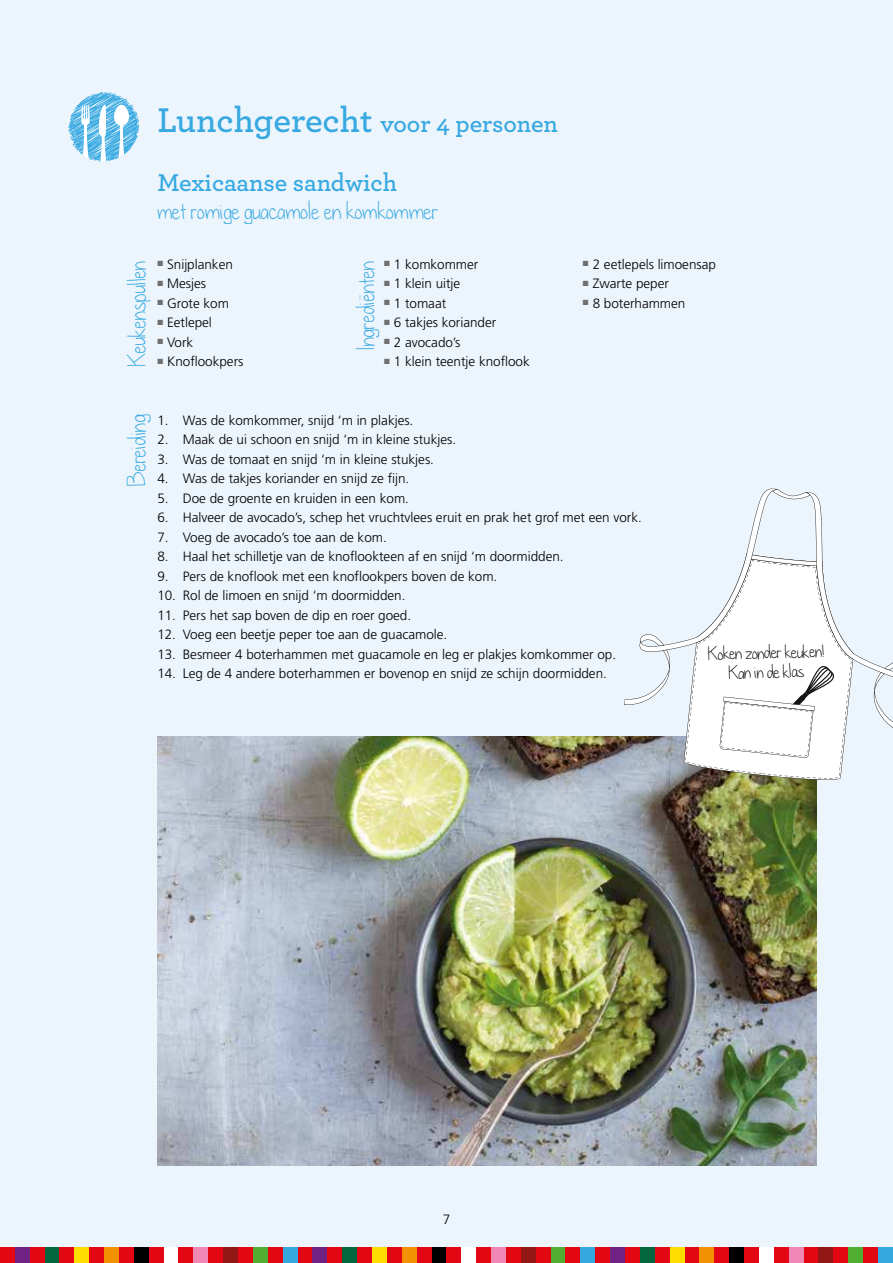
<style>
.page{position:relative;width:893px;height:1263px;background:#ecf4fc}
.page>*{position:absolute;margin:0;border:0;box-sizing:border-box;transform-origin:0 0}
.t1{font:600 25.5px "Archer";color:#36a9e1}
.t2{font:24px "dandelioninthespring";letter-spacing:.01em;color:#36a9e1}
.t3{font:18px/19.5px "dandelioninthespring";color:#000;text-align:center}
.t4{font:300 13.5px "Frutiger";color:#000}
.s1{font-size:36px}
</style>
<div class="page">
<div style="left:0;top:1248px;width:15px;height:15px;background:#e30613"></div>
<div style="left:15px;top:1248px;width:15px;height:15px;background:#702283"></div>
<div style="left:30px;top:1248px;width:15px;height:15px;background:#e30613"></div>
<div style="left:45px;top:1248px;width:14px;height:15px;background:#04663f"></div>
<div style="left:59px;top:1248px;width:15px;height:15px;background:#e30613"></div>
<div style="left:74px;top:1248px;width:15px;height:15px;background:#fd0"></div>
<div style="left:89px;top:1248px;width:15px;height:15px;background:#e30613"></div>
<div style="left:104px;top:1248px;width:15px;height:15px;background:#f39200"></div>
<div style="left:119px;top:1248px;width:15px;height:15px;background:#e30613"></div>
<div style="left:134px;top:1248px;width:15px;height:15px;background:#000"></div>
<div style="left:149px;top:1248px;width:15px;height:15px;background:#e30613"></div>
<div style="left:164px;top:1248px;width:15px;height:15px;background:#fff"></div>
<div style="left:179px;top:1248px;width:14px;height:15px;background:#e30613"></div>
<div style="left:193px;top:1248px;width:15px;height:15px;background:#f088b6"></div>
<div style="left:208px;top:1248px;width:15px;height:15px;background:#e30613"></div>
<div style="left:223px;top:1248px;width:15px;height:15px;background:#931813"></div>
<div style="left:238px;top:1248px;width:15px;height:15px;background:#e30613"></div>
<div style="left:253px;top:1248px;width:15px;height:15px;background:#52ae32"></div>
<div style="left:268px;top:1248px;width:15px;height:15px;background:#e30613"></div>
<div style="left:283px;top:1248px;width:15px;height:15px;background:#36a9e1"></div>
<div style="left:298px;top:1248px;width:14px;height:15px;background:#e30613"></div>
<div style="left:312px;top:1248px;width:15px;height:15px;background:#702283"></div>
<div style="left:327px;top:1248px;width:15px;height:15px;background:#e30613"></div>
<div style="left:342px;top:1248px;width:15px;height:15px;background:#04663f"></div>
<div style="left:357px;top:1248px;width:15px;height:15px;background:#e30613"></div>
<div style="left:372px;top:1248px;width:15px;height:15px;background:#fd0"></div>
<div style="left:387px;top:1248px;width:15px;height:15px;background:#e30613"></div>
<div style="left:402px;top:1248px;width:15px;height:15px;background:#f39200"></div>
<div style="left:417px;top:1248px;width:15px;height:15px;background:#e30613"></div>
<div style="left:432px;top:1248px;width:14px;height:15px;background:#000"></div>
<div style="left:446px;top:1248px;width:15px;height:15px;background:#e30613"></div>
<div style="left:461px;top:1248px;width:15px;height:15px;background:#fff"></div>
<div style="left:476px;top:1248px;width:15px;height:15px;background:#e30613"></div>
<div style="left:491px;top:1248px;width:15px;height:15px;background:#f088b6"></div>
<div style="left:506px;top:1248px;width:15px;height:15px;background:#e30613"></div>
<div style="left:521px;top:1248px;width:15px;height:15px;background:#931813"></div>
<div style="left:536px;top:1248px;width:15px;height:15px;background:#e30613"></div>
<div style="left:551px;top:1248px;width:14px;height:15px;background:#52ae32"></div>
<div style="left:565px;top:1248px;width:15px;height:15px;background:#e30613"></div>
<div style="left:580px;top:1248px;width:15px;height:15px;background:#36a9e1"></div>
<div style="left:595px;top:1248px;width:15px;height:15px;background:#e30613"></div>
<div style="left:610px;top:1248px;width:15px;height:15px;background:#702283"></div>
<div style="left:625px;top:1248px;width:15px;height:15px;background:#e30613"></div>
<div style="left:640px;top:1248px;width:15px;height:15px;background:#04663f"></div>
<div style="left:655px;top:1248px;width:15px;height:15px;background:#e30613"></div>
<div style="left:670px;top:1248px;width:15px;height:15px;background:#fd0"></div>
<div style="left:685px;top:1248px;width:14px;height:15px;background:#e30613"></div>
<div style="left:699px;top:1248px;width:15px;height:15px;background:#f39200"></div>
<div style="left:714px;top:1248px;width:15px;height:15px;background:#e30613"></div>
<div style="left:729px;top:1248px;width:15px;height:15px;background:#000"></div>
<div style="left:744px;top:1248px;width:15px;height:15px;background:#e30613"></div>
<div style="left:759px;top:1248px;width:15px;height:15px;background:#fff"></div>
<div style="left:774px;top:1248px;width:15px;height:15px;background:#e30613"></div>
<div style="left:789px;top:1248px;width:15px;height:15px;background:#f088b6"></div>
<div style="left:804px;top:1248px;width:14px;height:15px;background:#e30613"></div>
<div style="left:818px;top:1248px;width:15px;height:15px;background:#931813"></div>
<div style="left:833px;top:1248px;width:15px;height:15px;background:#e30613"></div>
<div style="left:848px;top:1248px;width:15px;height:15px;background:#52ae32"></div>
<div style="left:863px;top:1248px;width:15px;height:15px;background:#e30613"></div>
<div style="left:878px;top:1248px;width:15px;height:15px;background:#36a9e1"></div>
<img style="left:157px;top:736px;width:659px;height:429px">
<svg style="left:68px;top:92px;width:71px;height:70px"></svg>
<svg style="left:624px;top:488px;width:269px;height:297px"></svg>
<h1 class="t1" style="left:157px;top:104px;width:402px"><span class="s1">Lunchgerecht</span> voor 4 personen</h1>
<h1 class="t1" style="left:157px;top:163px;width:241px">Mexicaanse sandwich</h1>
<h2 class="t2" style="left:157px;top:194px;width:283px">met romige guacamole en komkommer</h2>
<p class="t4" style="left:384px;top:256px;width:96px"><sup>■</sup> 1 komkommer</p>
<p class="t4" style="left:384px;top:276px;width:78px"><sup>■</sup> 1 klein uitje</p>
<p class="t4" style="left:384px;top:295px;width:64px"><sup>■</sup> 1 tomaat</p>
<p class="t4" style="left:384px;top:315px;width:114px"><sup>■</sup> 6 takjes koriander</p>
<p class="t4" style="left:384px;top:334px;width:78px"><sup>■</sup> 2 avocado’s</p>
<p class="t4" style="left:384px;top:354px;width:147px"><sup>■</sup> 1 klein teentje knoflook</p>
<p class="t4" style="left:157px;top:256px;width:77px"><sup>■</sup> Snijplanken</p>
<p class="t4" style="left:157px;top:276px;width:50px"><sup>■</sup> Mesjes</p>
<p class="t4" style="left:157px;top:295px;width:73px"><sup>■</sup> Grote kom</p>
<p class="t4" style="left:157px;top:315px;width:56px"><sup>■</sup> Eetlepel</p>
<p class="t4" style="left:157px;top:334px;width:38px"><sup>■</sup> Vork</p>
<p class="t4" style="left:157px;top:354px;width:88px"><sup>■</sup> Knoflookpers</p>
<h2 class="t2" style="left:350px;top:350px;width:91px;rotate:-90deg">Ingrediënten</h2>
<h2 class="t2" style="left:121px;top:366px;width:107px;rotate:-90deg">Keukenspullen</h2>
<p class="t4" style="left:583px;top:256px;width:135px"><sup>■</sup> 2 eetlepels limoensap</p>
<p class="t4" style="left:583px;top:276px;width:88px"><sup>■</sup> Zwarte peper</p>
<p class="t4" style="left:583px;top:295px;width:104px"><sup>■</sup> 8 boterhammen</p>
<p class="t4" style="left:157px;top:412px;width:258px">1. Was de komkommer, snijd ‘m in plakjes.</p>
<p class="t4" style="left:157px;top:432px;width:300px">2. Maak de ui schoon en snijd ‘m in kleine stukjes.</p>
<p class="t4" style="left:157px;top:451px;width:278px">3. Was de tomaat en snijd ‘m in kleine stukjes.</p>
<p class="t4" style="left:157px;top:471px;width:253px">4. Was de takjes koriander en snijd ze fijn.</p>
<p class="t4" style="left:157px;top:490px;width:253px">5. Doe de groente en kruiden in een kom.</p>
<p class="t4" style="left:157px;top:510px;width:486px">6. Halveer de avocado’s, schep het vruchtvlees eruit en prak het grof met een vork.</p>
<p class="t4" style="left:157px;top:529px;width:231px">7. Voeg de avocado’s toe aan de kom.</p>
<p class="t4" style="left:157px;top:549px;width:408px">8. Haal het schilletje van de knoflookteen af en snijd ‘m doormidden.</p>
<p class="t4" style="left:157px;top:568px;width:341px">9. Pers de knoflook met een knoflookpers boven de kom.</p>
<p class="t4" style="left:157px;top:588px;width:250px">10. Rol de limoen en snijd ‘m doormidden.</p>
<p class="t4" style="left:157px;top:607px;width:255px">11. Pers het sap boven de dip en roer goed.</p>
<p class="t4" style="left:157px;top:627px;width:291px">12. Voeg een beetje peper toe aan de guacamole.</p>
<p class="t4" style="left:157px;top:646px;width:460px">13. Besmeer 4 boterhammen met guacamole en leg er plakjes komkommer op.</p>
<p class="t4" style="left:157px;top:666px;width:451px">14. Leg de 4 andere boterhammen er bovenop en snijd ze schijn doormidden.</p>
<h2 class="t2" style="left:121px;top:486px;width:73px;rotate:-90deg">Bereiding</h2>
<h3 class="t3" style="left:708px;top:643px;width:117px;rotate:-1deg">Koken zonder keuken!<br>Kan in de klas</h3>
<p class="t4" style="left:443px;top:1212px;width:9px">7</p>
</div>
